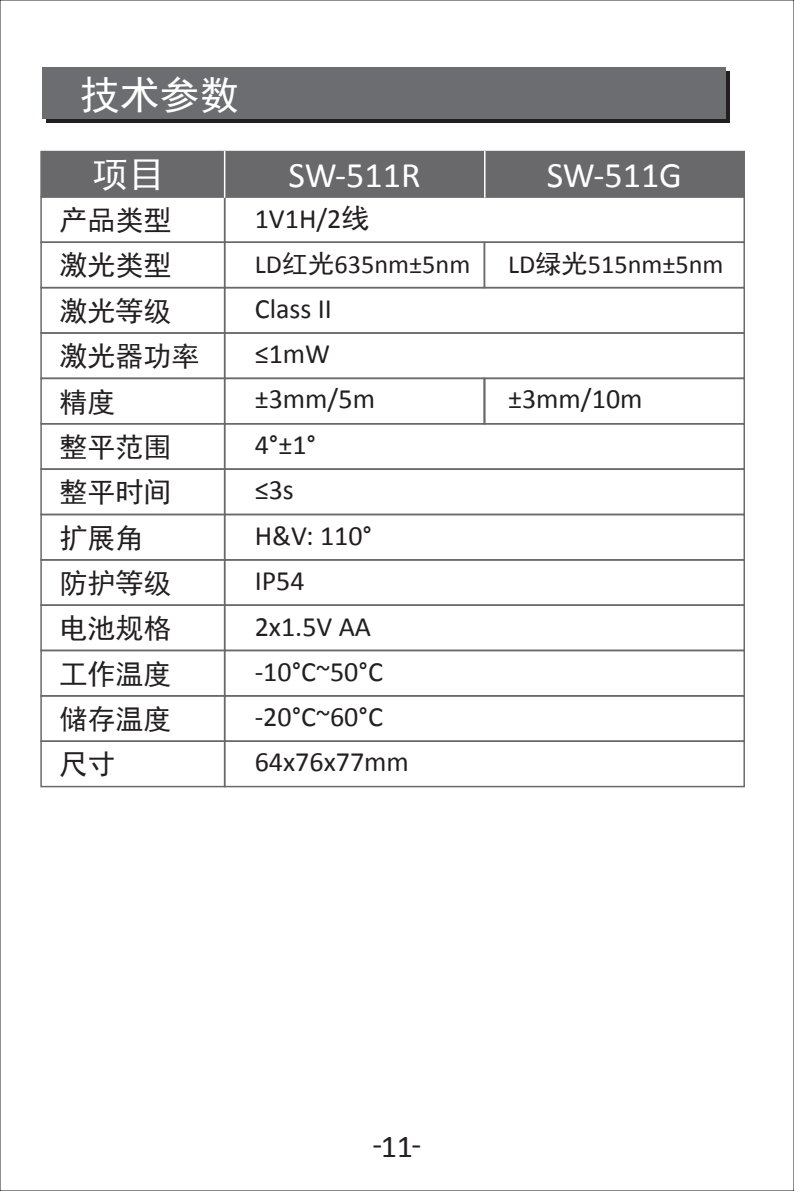
<style>
.page{position:relative;width:794px;height:1191px;background:#fff}
.page>*{position:absolute;margin:0;border:0;box-sizing:border-box;transform-origin:0 0}
.t1{font:39.9px "Sim Hei";color:#fff}
.t2{font:36.05px "Calibri";color:#fff}
.t3{font:36.05px "Sim Hei";color:#fff}
.t4{font:31.85px "Calibri";color:#231f20}
.t5{font:28px "Calibri";color:#231f20}
.t6{font:28px "Sim Hei";color:#231f20}
.t7{font:26.25px "Calibri";color:#231f20}
.s1{font-family:"Sim Hei"}
</style>
<div class="page">
<div style="left:46px;top:71px;width:683px;height:51px;background:#231f20"></div>
<div style="left:43px;top:68px;width:682px;height:51px;background:#6c6d70"></div>
<div style="left:40px;top:151px;width:185px;height:47px;background:#69696c;border:1px solid #69696c"></div>
<div style="left:484px;top:151px;width:261px;height:47px;background:#69696c"></div>
<div style="left:224px;top:151px;width:261px;height:47px;background:#69696c"></div>
<div style="left:40px;top:196px;width:185px;height:47px;border:1px solid #69696c"></div>
<div style="left:40px;top:241px;width:185px;height:47px;border:1px solid #69696c"></div>
<div style="left:40px;top:287px;width:185px;height:47px;border:1px solid #69696c"></div>
<div style="left:40px;top:332px;width:185px;height:47px;border:1px solid #69696c"></div>
<div style="left:40px;top:378px;width:185px;height:46px;border:1px solid #69696c"></div>
<div style="left:40px;top:423px;width:185px;height:47px;border:1px solid #69696c"></div>
<div style="left:40px;top:468px;width:185px;height:47px;border:1px solid #69696c"></div>
<div style="left:40px;top:514px;width:185px;height:46px;border:1px solid #69696c"></div>
<div style="left:40px;top:559px;width:185px;height:47px;border:1px solid #69696c"></div>
<div style="left:40px;top:604px;width:185px;height:47px;border:1px solid #69696c"></div>
<div style="left:40px;top:695px;width:185px;height:47px;border:1px solid #69696c"></div>
<div style="left:40px;top:649px;width:185px;height:47px;border:1px solid #69696c"></div>
<div style="left:40px;top:740px;width:185px;height:47px;border:1px solid #69696c"></div>
<div style="left:224px;top:196px;width:521px;height:47px;border:1px solid #69696c"></div>
<div style="left:224px;top:241px;width:261px;height:47px;border:1px solid #69696c"></div>
<div style="left:484px;top:241px;width:261px;height:47px;border:1px solid #69696c"></div>
<div style="left:224px;top:287px;width:521px;height:47px;border:1px solid #69696c"></div>
<div style="left:224px;top:332px;width:521px;height:47px;border:1px solid #69696c"></div>
<div style="left:224px;top:378px;width:261px;height:46px;border:1px solid #69696c"></div>
<div style="left:483px;top:378px;width:262px;height:46px;border:1px solid #69696c"></div>
<div style="left:224px;top:423px;width:521px;height:47px;border:1px solid #69696c"></div>
<div style="left:224px;top:468px;width:521px;height:47px;border:1px solid #69696c"></div>
<div style="left:224px;top:514px;width:521px;height:46px;border:1px solid #69696c"></div>
<div style="left:224px;top:559px;width:521px;height:47px;border:1px solid #69696c"></div>
<div style="left:224px;top:604px;width:521px;height:47px;border:1px solid #69696c"></div>
<div style="left:224px;top:695px;width:521px;height:47px;border:1px solid #69696c"></div>
<div style="left:224px;top:649px;width:521px;height:47px;border:1px solid #69696c"></div>
<div style="left:224px;top:740px;width:521px;height:47px;border:1px solid #69696c"></div>
<hr style="left:224px;top:151px;width:1px;height:47px;background:#fff">
<hr style="left:484px;top:151px;width:1px;height:47px;background:#fff">
<h1 class="t1" style="left:80px;top:74px;width:162px">技术参数</h1>
<p class="t3" style="left:93px;top:156px;width:73px">项目</p>
<p class="t2" style="left:288px;top:152px;width:134px">SW-511R</p>
<p class="t2" style="left:547px;top:152px;width:137px">SW-511G</p>
<p class="t6" style="left:59px;top:206px;width:113px">产品类型</p>
<p class="t6" style="left:59px;top:251px;width:113px">激光类型</p>
<p class="t5" style="left:255px;top:201px;width:116px">1V1H/2<span class="s1">线</span></p>
<p class="t7" style="left:255px;top:247px;width:217px">LD<span class="s1">红光</span>635nm±5nm</p>
<p class="t7" style="left:508px;top:247px;width:217px">LD<span class="s1">绿光</span>515nm±5nm</p>
<p class="t6" style="left:59px;top:297px;width:113px">激光等级</p>
<p class="t5" style="left:255px;top:291px;width:79px">Class II</p>
<p class="t6" style="left:59px;top:342px;width:141px">激光器功率</p>
<p class="t5" style="left:255px;top:336px;width:77px">≤1mW</p>
<p class="t6" style="left:59px;top:387px;width:57px">精度</p>
<p class="t5" style="left:255px;top:381px;width:122px">±3mm/5m</p>
<p class="t5" style="left:508px;top:381px;width:136px">±3mm/10m</p>
<p class="t6" style="left:59px;top:433px;width:113px">整平范围</p>
<p class="t5" style="left:255px;top:427px;width:63px">4°±1°</p>
<p class="t6" style="left:59px;top:478px;width:113px">整平时间</p>
<p class="t5" style="left:255px;top:472px;width:41px">≤3s</p>
<p class="t6" style="left:59px;top:523px;width:85px">扩展角</p>
<p class="t5" style="left:255px;top:518px;width:119px">H&amp;V: 110°</p>
<p class="t6" style="left:59px;top:569px;width:113px">防护等级</p>
<p class="t5" style="left:255px;top:563px;width:51px">IP54</p>
<p class="t6" style="left:59px;top:614px;width:113px">电池规格</p>
<p class="t5" style="left:255px;top:609px;width:118px">2x1.5V AA</p>
<p class="t6" style="left:59px;top:659px;width:113px">工作温度</p>
<p class="t5" style="left:255px;top:653px;width:130px">-10°C~50°C</p>
<p class="t6" style="left:59px;top:705px;width:113px">储存温度</p>
<p class="t5" style="left:255px;top:699px;width:130px">-20°C~60°C</p>
<p class="t6" style="left:59px;top:750px;width:57px">尺寸</p>
<p class="t5" style="left:255px;top:744px;width:156px">64x76x77mm</p>
<p class="t4" style="left:372px;top:1126px;width:50px">-11-</p>
</div>
